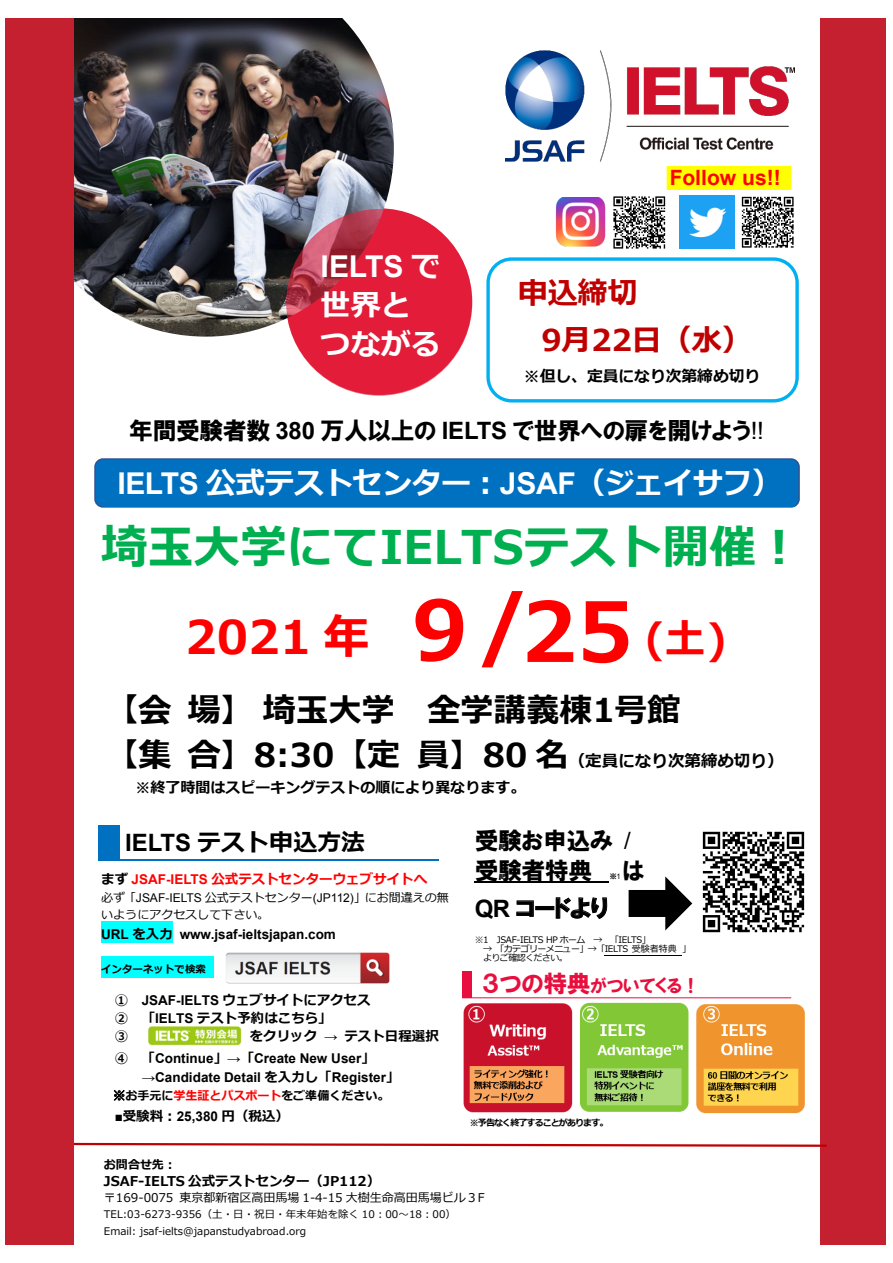
<style>
.page{position:relative;width:893px;height:1263px;background:#fff}
.page>*{position:absolute;margin:0;border:0;box-sizing:border-box;transform-origin:0 0}
.t1{font:700 46.5px/90.6px "Meiryo";color:#00b050;text-align:center}
.t2{font:700 33px/61.8px "Meiryo";color:#000}
.t3{font:700 30px/39px "Meiryo";letter-spacing:-.025em;color:#fff}
.t4{font:700 30px/47.2px "Meiryo";letter-spacing:-.005em;color:#c00000}
.t5{font:700 30px "Arial";color:#fff}
.t6{font:24px/30px "HGP Soei Kakugothic UB";letter-spacing:-.02em;color:#000}
.t7{font:700 24px "Meiryo";color:#000}
.t8{font:700 21px "Arial";letter-spacing:-.005em;color:#f00}
.t9{font:18px "HGP Soei Kakugothic UB";letter-spacing:-.015em;color:#e80e3d}
.t10{font:700 15.9px "Meiryo";color:#000}
.t11{font:700 15px "Meiryo";color:#000}
.t12{font:700 13.5px/18px "Meiryo";color:#000}
.t13{font:700 13.5px "Arial";color:#000}
.t14{font:700 13.5px "Meiryo";color:#f00}
.t15{font:12px/16.5px "Meiryo";color:#000}
.t16{font:700 12px "Meiryo";color:#000}
.t17{font:10.5px/16.5px "Meiryo";color:#000}
.t18{font:700 10.5px "Meiryo";color:#000}
.t19{font:9px/9px "Meiryo";letter-spacing:-.06em;color:#000}
.t20{font:9px "Meiryo";letter-spacing:-.04em;color:#000}
.t21{font:700 9px "Meiryo";letter-spacing:-.1em;color:#000}
.t22{font:7.5px "HGP Soei Kakugothic UB";color:#000}
.s1{font-family:"Meiryo"}
.s2{font-family:"Arial";font-weight:700}
.s3{font-family:"Arial"}
.s4{color:#f00}
.s5{font-size:82.5px;color:#f00}
.s6{font-size:40.5px;color:#f00}
.s7{font-weight:400;font-size:39px}
.s8{font-weight:400}
.s9{font-size:16.5px}
.s10{color:#000}
.s11{font-family:"MS Mincho";font-weight:400}
.s12{font-size:24px}
</style>
<div class="page">
<svg style="left:98px;top:825px;width:340px;height:35px"></svg>
<div style="left:120px;top:823px;width:321px;height:35px;background:#fff"></div>
<div style="left:821px;top:18px;width:64px;height:1227px;background:#c4202f"></div>
<img style="left:74px;top:18px;width:320px;height:319px">
<svg style="left:74px;top:1142px;width:755px;height:6px"></svg>
<div style="left:6px;top:18px;width:68px;height:1227px;background:#c4202f"></div>
<svg style="left:286px;top:209px;width:186px;height:187px;background:#da233e"></svg>
<img style="left:506px;top:51px;width:289px;height:110px">
<div style="left:95px;top:459px;width:704px;height:48px;background:#0070c0;border-radius:8px"></div>
<div style="left:94px;top:458px;width:706px;height:50px;border:2px solid #2f528f;border-radius:8px"></div>
<div style="left:104px;top:464px;width:691px;height:42px;background:#0070c0"></div>
<div style="left:462px;top:971px;width:10px;height:27px;background:#e80e3d"></div>
<hr style="left:462px;top:997px;width:329px;height:1px;background:#e80e3d">
<div style="left:486px;top:257px;width:313px;height:145px;border:3px solid #00b0f0;border-radius:24px"></div>
<img style="left:463px;top:1002px;width:342px;height:112px">
<div style="left:101px;top:922px;width:72px;height:21px;background:#0ff"></div>
<div style="left:101px;top:956px;width:113px;height:21px;background:#0ff"></div>
<svg style="left:114px;top:1090px;width:11px;height:11px"></svg>
<img style="left:225px;top:952px;width:165px;height:32px">
<img style="left:149px;top:1027px;width:92px;height:18px">
<img style="left:613px;top:196px;width:53px;height:53px">
<img style="left:555px;top:197px;width:51px;height:50px">
<img style="left:741px;top:196px;width:53px;height:52px">
<img style="left:679px;top:195px;width:55px;height:54px">
<img style="left:666px;top:167px;width:126px;height:23px">
<div style="left:670px;top:166px;width:110px;height:23px;background:#ff0"></div>
<hr style="left:475px;top:881px;width:134px;height:2px;background:#000">
<svg style="left:516px;top:900px;width:18px;height:17px"></svg>
<div style="left:535px;top:906px;width:19px;height:4px;border:1px solid #000"></div>
<svg style="left:556px;top:897px;width:51px;height:22px"></svg>
<svg style="left:629px;top:876px;width:63px;height:54px"></svg>
<hr style="left:605px;top:955px;width:77px;height:1px;background:#000">
<img style="left:702px;top:831px;width:103px;height:102px">
<h3 class="t5" style="left:321px;top:245px;width:122px">IELTS <span class="s1">で</span></h3>
<h3 class="t3" style="left:321px;top:287px;width:122px">世界とつながる</h3>
<h3 class="t8" style="left:670px;top:162px;width:113px">Follow us!!</h3>
<h3 class="t4" style="left:541px;top:271px;width:212px;text-indent:-24px">申込締切<br>9月22日（水）</h3>
<p class="t10" style="left:524px;top:365px;width:238px">※但し、定員になり次第締め切り</p>
<h3 class="t6" style="left:129px;top:415px;width:636px">年間受験者数 <span class="s2">380</span> 万人以上の <span class="s2">IELTS</span> で世界への扉を開けよう<span class="s3">!!</span></h3>
<h3 class="t3" style="left:117px;top:465px;width:666px"><span class="s3">IELTS</span> 公式テストセンター︓<span class="s3">JSAF</span>（ジェイサフ）</h3>
<h1 class="t1" style="left:101px;top:504px;width:703px">埼玉大学にてIELTSテスト開催︕<br><span class="s4">2021 年</span> <span class="s5">9/25</span> <span class="s6">(土)</span></h1>
<h2 class="t2" style="left:106px;top:619px;width:577px;text-indent:156px"><span class="s7">京都大学</span><span class="s8">吉田キャンパス</span>【会場】埼玉大学　全学講義棟1号館</h2>
<h2 class="t2" style="left:106px;top:726px;width:680px">【集合】8:30【定員】80 名<span class="s9">（定員になり次第締め切り）</span></h2>
<p class="t11" style="left:136px;top:777px;width:391px">※終了時間はスピーキングテストの順により異なります。</p>
<h3 class="t7" style="left:125px;top:825px;width:242px"><span class="s3">IELTS</span> テスト申込方法</h3>
<p class="t14" style="left:101px;top:869px;width:327px"><span class="s10">まず</span> <span class="s3">JSAF-IELTS</span> 公式テストセンターウェブサイトへ</p>
<p class="t15" style="left:101px;top:890px;width:349px">必ず「<span class="s3">JSAF-IELTS</span> 公式テストセンター<span class="s3">(JP112)</span>」にお間違えの無いようにアクセスして下さい。</p>
<p class="t13" style="left:101px;top:924px;width:236px">URL <span class="s1">を入力</span> www.jsaf-ieltsjapan.com</p>
<p class="t18" style="left:101px;top:962px;width:106px">インターネットで検索</p>
<p class="t12" style="left:115px;top:992px;width:258px">① <span class="s3">JSAF-IELTS</span> ウェブサイトにアクセス<br>② 「<span class="s3">IELTS</span> テスト予約はこちら」<br>③</p>
<p class="t12" style="left:250px;top:1028px;width:191px">をクリック <span class="s3">→</span> テスト日程選択</p>
<p class="t13" style="left:115px;top:1048px;width:262px"><span class="s1">④ 「</span>Continue<span class="s1">」</span>→<span class="s1">「</span>Create New User<span class="s1">」</span></p>
<p class="t13" style="left:142px;top:1067px;width:259px">→Candidate Detail <span class="s1">を入力し「</span>Register<span class="s1">」</span></p>
<p class="t16" style="left:113px;top:1087px;width:278px"><span class="s11">※</span>お手元に<span class="s4">学生証とパスポート</span>をご準備ください。</p>
<p class="t12" style="left:115px;top:1108px;width:176px"><span class="s3">■</span>受験料︓<span class="s3">25,380</span> 円（税込）</p>
<h3 class="t6" style="left:475px;top:825px;width:158px">受験お申込み <span class="s3">/</span>受験者特典</h3>
<h3 class="t6" style="left:622px;top:855px;width:24px">は</h3>
<p class="t22" style="left:609px;top:872px;width:13px">※<span class="s3">1</span></p>
<h3 class="t6" style="left:475px;top:893px;width:135px"><span class="s2">QR</span> コードより</h3>
<p class="t20" style="left:475px;top:933px;width:178px">※1 JSAF-IELTS HP ホーム → 「IELTS」</p>
<p class="t19" style="left:483px;top:944px;width:210px">→ 「カテゴリーメニュー」→「IELTS 受験者特典 」よりご確認ください。</p>
<h3 class="t9" style="left:482px;top:976px;width:219px"><span class="s12">３つの特典</span>がついてくる！</h3>
<p class="t21" style="left:470px;top:1116px;width:140px">※予告なく終了することがあります。</p>
<p class="t16" style="left:104px;top:1156px;width:74px">お問合せ先︓</p>
<p class="t12" style="left:104px;top:1172px;width:278px">JSAF-IELTS 公式テストセンター（JP112）</p>
<p class="t15" style="left:104px;top:1190px;width:382px">〒169-0075 東京都新宿区高田馬場 1-4-15 大樹生命高田馬場ビル３F</p>
<p class="t17" style="left:104px;top:1207px;width:354px">TEL:03-6273-9356（土・日・祝日・年末年始を除く 10︓00～18︓00）<br>Email: jsaf-ielts@japanstudyabroad.org</p>
</div>
